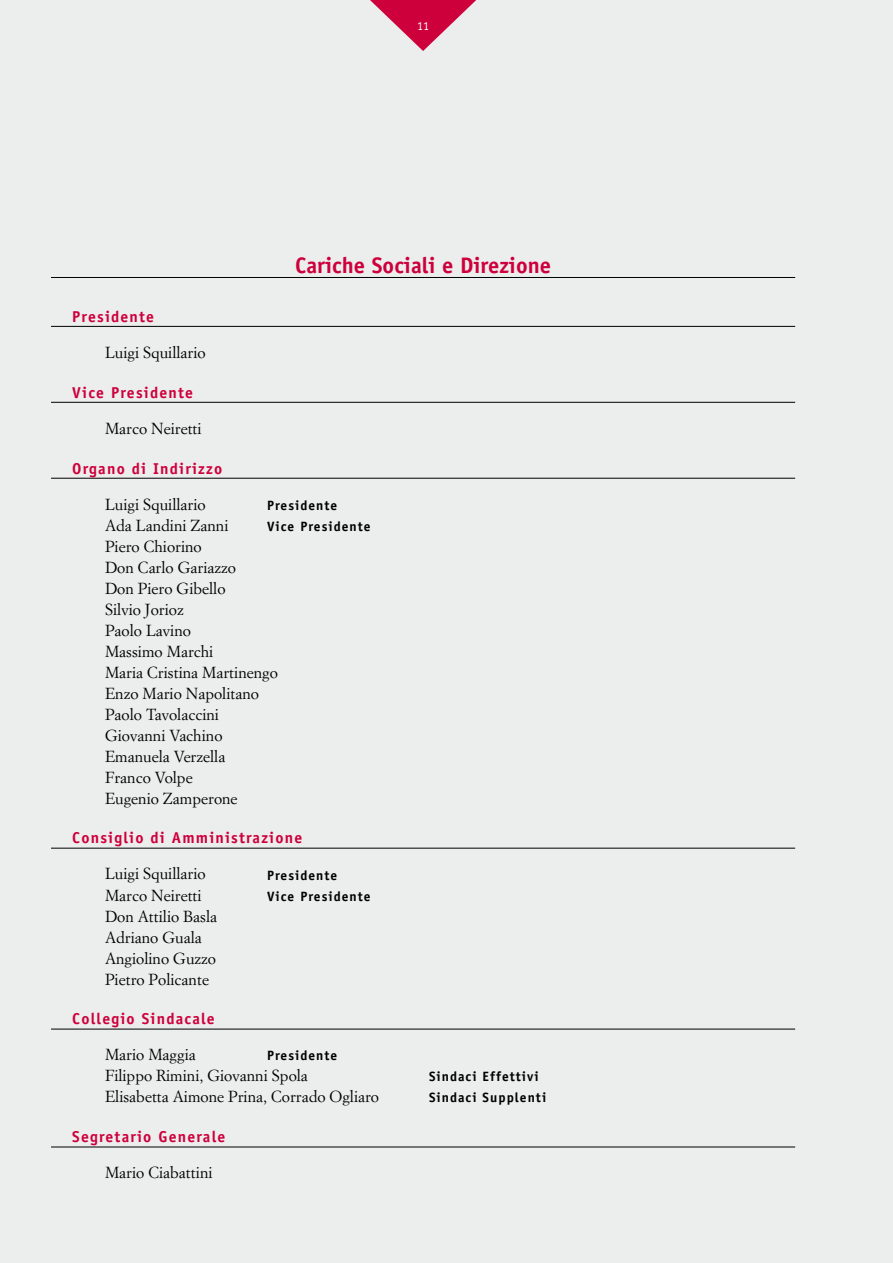
<style>
.page{position:relative;width:893px;height:1263px;background:#eceded}
.page>*{position:absolute;margin:0;border:0;box-sizing:border-box;transform-origin:0 0}
.t1{font:700 22.5px "Officina Sans";color:#ce003c}
.t2{font:15.75px/21px "Simoncini Garamond";color:#000}
.t3{font:700 15.75px "Officina Sans";letter-spacing:.075em;color:#ce003c}
.t4{font:700 13.5px "Officina Sans";letter-spacing:.075em;color:#000}
.t5{font:12px "Officina Sans";color:#fff}
</style>
<div class="page">
<hr style="left:51px;top:277px;width:744px;height:1px;background:#000">
<hr style="left:51px;top:326px;width:744px;height:1px;background:#000">
<hr style="left:51px;top:402px;width:744px;height:1px;background:#000">
<hr style="left:51px;top:478px;width:744px;height:1px;background:#000">
<hr style="left:51px;top:848px;width:744px;height:1px;background:#000">
<hr style="left:51px;top:1029px;width:744px;height:1px;background:#000">
<hr style="left:51px;top:1146px;width:744px;height:1px;background:#000">
<svg style="left:370px;top:0;width:106px;height:51px"></svg>
<p class="t5" style="left:417px;top:19px;width:13px">11</p>
<h1 class="t1" style="left:295px;top:251px;width:257px">Cariche Sociali e Direzione</h1>
<p class="t3" style="left:72px;top:307px;width:83px">Presidente</p>
<p class="t2" style="left:105px;top:341px;width:102px">Luigi Squillario</p>
<p class="t3" style="left:72px;top:382px;width:122px">Vice Presidente</p>
<p class="t2" style="left:105px;top:417px;width:98px">Marco Neiretti</p>
<p class="t3" style="left:72px;top:458px;width:151px">Organo di Indirizzo</p>
<p class="t2" style="left:105px;top:493px;width:102px">Luigi Squillario</p>
<p class="t4" style="left:267px;top:497px;width:72px">Presidente</p>
<p class="t2" style="left:105px;top:514px;width:125px">Ada Landini Zanni</p>
<p class="t4" style="left:267px;top:518px;width:105px">Vice Presidente</p>
<p class="t2" style="left:105px;top:535px;width:174px">Piero Chiorino<br>Don Carlo Gariazzo<br>Don Piero Gibello<br>Silvio Jorioz<br>Paolo Lavino<br>Massimo Marchi<br>Maria Cristina Martinengo<br>Enzo Mario Napolitano<br>Paolo Tavolaccini<br>Giovanni Vachino<br>Emanuela Verzella<br>Franco Volpe<br>Eugenio Zamperone</p>
<p class="t3" style="left:72px;top:828px;width:231px">Consiglio di Amministrazione</p>
<p class="t2" style="left:105px;top:863px;width:102px">Luigi Squillario</p>
<p class="t4" style="left:267px;top:866px;width:72px">Presidente</p>
<p class="t2" style="left:105px;top:884px;width:98px">Marco Neiretti</p>
<p class="t4" style="left:267px;top:887px;width:105px">Vice Presidente</p>
<p class="t2" style="left:105px;top:905px;width:114px">Don Attilio Basla<br>Adriano Guala<br>Angiolino Guzzo<br>Pietro Policante</p>
<p class="t3" style="left:72px;top:1009px;width:144px">Collegio Sindacale</p>
<p class="t2" style="left:105px;top:1044px;width:92px">Mario Maggia</p>
<p class="t4" style="left:267px;top:1047px;width:72px">Presidente</p>
<p class="t2" style="left:105px;top:1065px;width:204px">Filippo Rimini, Giovanni Spola</p>
<p class="t4" style="left:429px;top:1068px;width:111px">Sindaci Effettivi</p>
<p class="t2" style="left:105px;top:1086px;width:276px">Elisabetta Aimone Prina, Corrado Ogliaro</p>
<p class="t4" style="left:429px;top:1089px;width:119px">Sindaci Supplenti</p>
<p class="t3" style="left:72px;top:1127px;width:155px">Segretario Generale</p>
<p class="t2" style="left:105px;top:1162px;width:109px">Mario Ciabattini</p>
</div>
